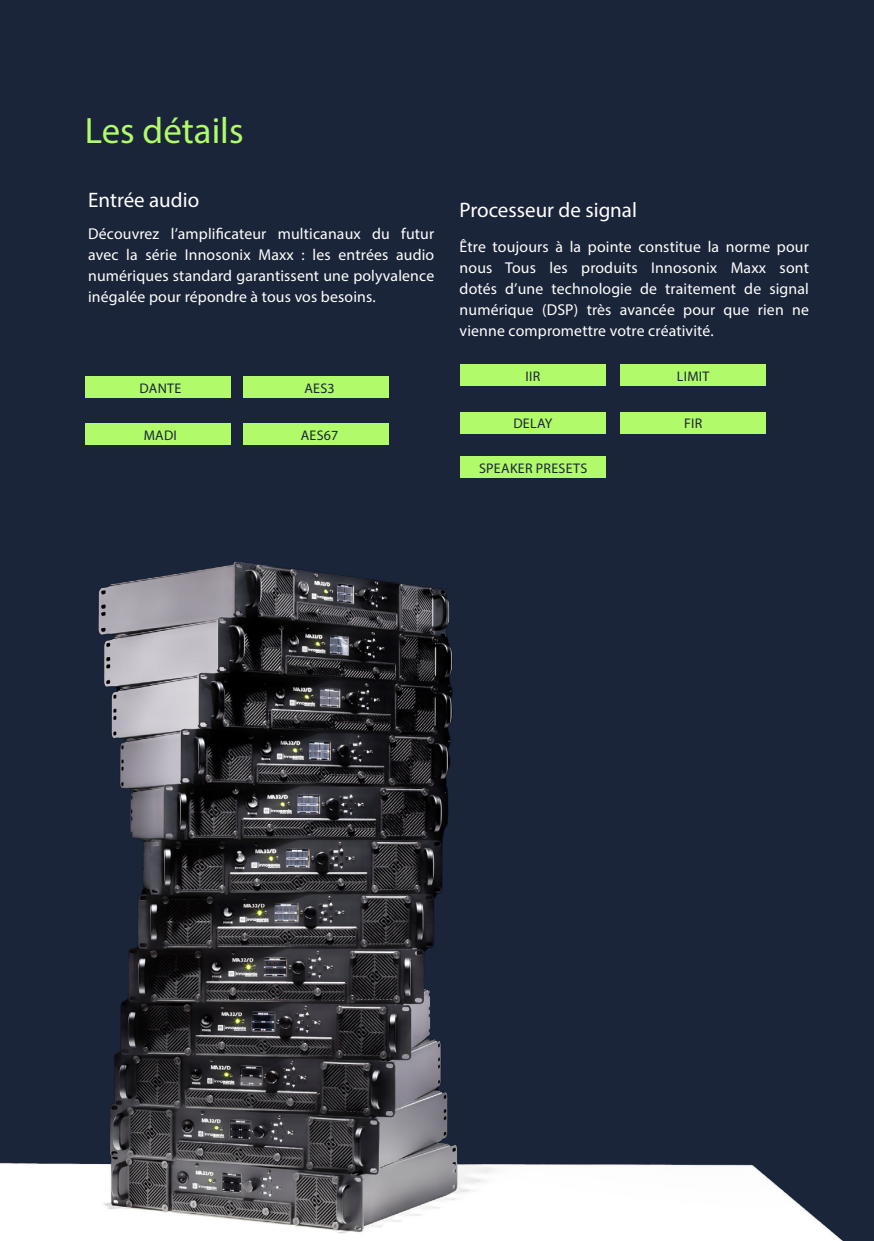
<style>
.page{position:relative;width:874px;height:1241px;background:#fff}
.page>*{position:absolute;margin:0;border:0;box-sizing:border-box;transform-origin:0 0}
.t1{font:36.75px "Myriad Pro";color:#b1fa69}
.t2{font:21px "Myriad Pro";color:#fff}
.t3{font:15.75px/21px "Myriad Pro";letter-spacing:.01em;color:#fff;text-align:justify}
.t4{font:14px "Myriad Pro";letter-spacing:.02em;color:#1b2539}
</style>
<div class="page">
<div style="left:0;top:0;width:873px;height:1240px;background:#1b2539"></div>
<div style="left:85px;top:376px;width:145px;height:22px;background:#b1fa69"></div>
<div style="left:243px;top:376px;width:145px;height:22px;background:#b1fa69"></div>
<div style="left:85px;top:423px;width:145px;height:22px;background:#b1fa69"></div>
<div style="left:243px;top:423px;width:145px;height:22px;background:#b1fa69"></div>
<div style="left:460px;top:364px;width:145px;height:22px;background:#b1fa69"></div>
<div style="left:620px;top:364px;width:145px;height:22px;background:#b1fa69"></div>
<div style="left:460px;top:411px;width:145px;height:22px;background:#b1fa69"></div>
<div style="left:460px;top:456px;width:145px;height:22px;background:#b1fa69"></div>
<div style="left:620px;top:411px;width:145px;height:22px;background:#b1fa69"></div>
<img style="left:1px;top:561px;width:841px;height:679px">
<h1 class="t1" style="left:85px;top:108px;width:160px">Les détails</h1>
<h2 class="t2" style="left:88px;top:187px;width:112px">Entrée audio</h2>
<p class="t3" style="left:88px;top:223px;width:347px">Découvrez l’amplificateur multicanaux du futur avec la série Innosonix Maxx : les entrées audio numériques standard garantissent une polyvalence inégalée pour répondre à tous vos besoins.</p>
<p class="t4" style="left:139px;top:379px;width:43px">DANTE</p>
<p class="t4" style="left:304px;top:379px;width:32px">AES3</p>
<p class="t4" style="left:144px;top:426px;width:35px">MADI</p>
<p class="t4" style="left:300px;top:426px;width:39px">AES67</p>
<h2 class="t2" style="left:459px;top:197px;width:179px">Processeur de signal</h2>
<p class="t3" style="left:459px;top:236px;width:350px">Être toujours à la pointe constitue la norme pour nous Tous les produits Innosonix Maxx sont dotés d’une technologie de traitement de signal numérique (DSP) très avancée pour que rien ne vienne compromettre votre créativité.</p>
<p class="t4" style="left:525px;top:367px;width:16px">IIR</p>
<p class="t4" style="left:676px;top:367px;width:34px">LIMIT</p>
<p class="t4" style="left:513px;top:415px;width:40px">DELAY</p>
<p class="t4" style="left:479px;top:459px;width:110px">SPEAKER PRESETS</p>
<p class="t4" style="left:683px;top:415px;width:20px">FIR</p>
</div>
